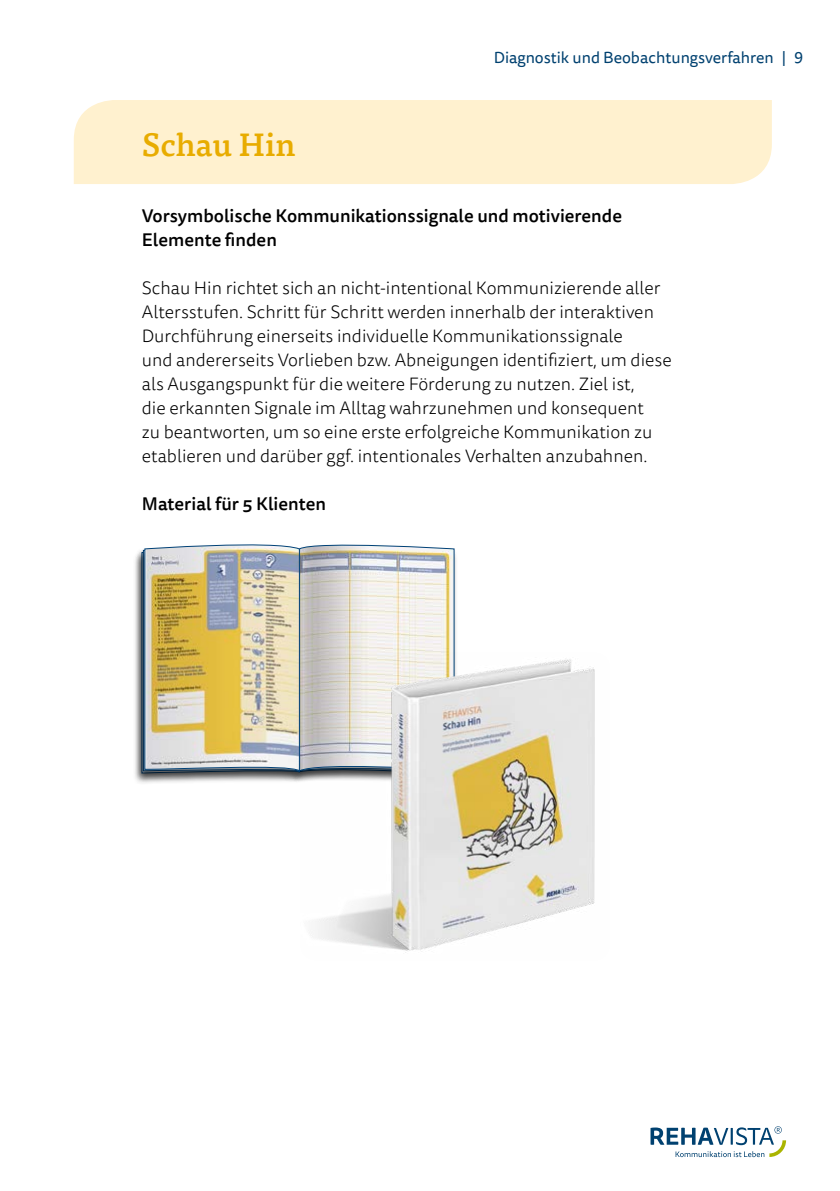
<style>
.page{position:relative;width:840px;height:1191px;background:#fff}
.page>*{position:absolute;margin:0;border:0;box-sizing:border-box;transform-origin:0 0}
.große_Headline_Tisa{font:500 32px "Tisa Pro";color:#e8ac00}
.Fließtext_Tisa_9_12{font:300 18px/24px "Tisa Sans Pro";color:#000}
.Fließtext_Tisa_9_12-2{font:500 18px/24px "Tisa Sans Pro";color:#000}
.t1{font:16px "Tisa Sans Pro";color:#004170}
</style>
<div class="page">
<div style="left:74px;top:100px;width:697px;height:84px;background:#fff1cf"></div>
<div style="left:135px;top:544px;width:168px;height:239px;background:#000;opacity:.4"></div>
<img style="left:142px;top:544px;width:312px;height:229px">
<img style="left:299px;top:651px;width:296px;height:302px">
<svg style="left:650px;top:1126px;width:135px;height:31px"></svg>
<p class="große_Headline_Tisa" style="left:142px;top:120px;width:155px">Schau Hin</p>
<p class="t1" style="left:493px;top:46px;width:311px">Diagnostik und Beobachtungsverfahren | 9</p>
<p class="Fließtext_Tisa_9_12-2" style="left:142px;top:204px;width:481px">Vorsymbolische Kommunikationssignale und motivierende<br>Elemente finden</p>
<p class="Fließtext_Tisa_9_12" style="left:142px;top:276px;width:531px">Schau Hin richtet sich an nicht-intentional Kommunizierende aller Altersstufen. Schritt für Schritt werden innerhalb der interaktiven Durchführung einerseits individuelle Kommunikationssignale<br>und andererseits Vorlieben bzw. Abneigungen identifiziert, um diese als Ausgangspunkt für die weitere Förderung zu nutzen. Ziel ist,<br>die erkannten Signale im Alltag wahrzunehmen und konsequent<br>zu beantworten, um so eine erste erfolgreiche Kommunikation zu etablieren und darüber ggf. intentionales Verhalten anzubahnen.</p>
<p class="Fließtext_Tisa_9_12-2" style="left:142px;top:492px;width:186px">Material für 5 Klienten</p>
</div>
